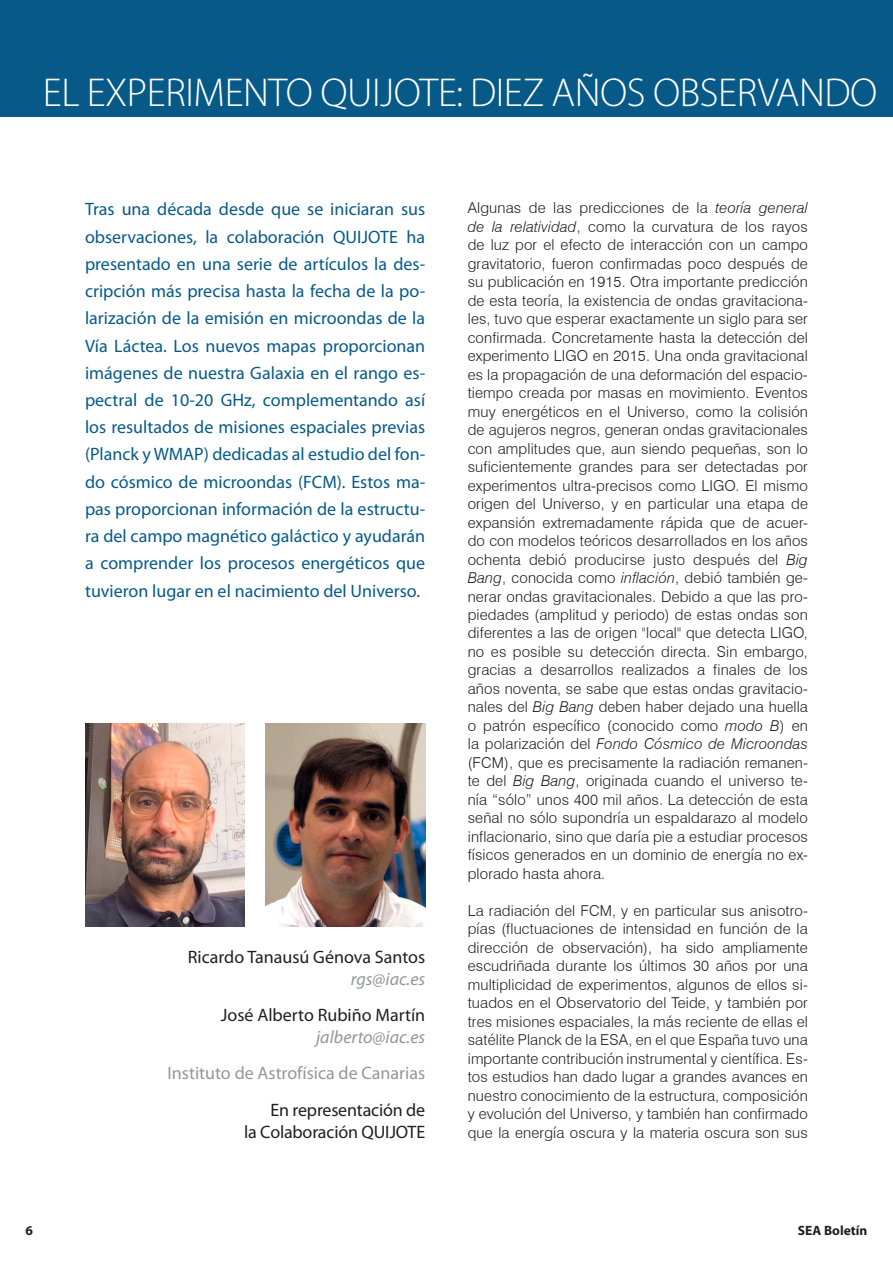
<style>
.page{position:relative;width:893px;height:1263px;background:#fff}
.page>*{position:absolute;margin:0;border:0;box-sizing:border-box;transform-origin:0 0}
.t1{font:300 40.5px "Myriad Pro";letter-spacing:-.01em;color:#fff}
.gray_body_text{font:18px/27.2px "Myriad Pro";color:#075a88;text-align:justify}
.Body_1{font:18px "Myriad Pro";color:#231f20}
.gray_body_text-2{font:18px "Myriad Pro";letter-spacing:-.01em;color:#231f20}
.gray_body_text-3{font:18px "Myriad Pro";color:#93979a}
.gray_body_text-4{font:italic 18px "Myriad Pro";color:#93979a}
.Body_1-2{font:300 15px/18.5px "Swiss 721 BT";letter-spacing:.01em;color:#231f20;text-align:justify}
.t2{font:700 13.5px "Myriad Pro";color:#231f20}
.s1{font-style:italic}
</style>
<div class="page">
<div style="left:0;top:0;width:893px;height:117px;background:#075a88"></div>
<img style="left:266px;top:723px;width:159px;height:203px">
<img style="left:85px;top:723px;width:159px;height:203px">
<p class="t1" style="left:43px;top:68px;width:836px">EL EXPERIMENTO QUIJOTE: DIEZ AÑOS OBSERVANDO</p>
<p class="gray_body_text" style="left:85px;top:196px;width:342px">Tras una década desde que se iniciaran sus observaciones, la colaboración QUIJOTE ha presentado en una serie de artículos la des&shy;cripción más precisa hasta la fecha de la po&shy;larización de la emisión en microondas de la Vía Láctea. Los nuevos mapas proporcionan imágenes de nuestra Galaxia en el rango es&shy;pectral de 10-20 GHz, complementando así los resultados de misiones espaciales previas (Planck y WMAP) dedicadas al estudio del fon&shy;do cósmico de microondas (FCM). Estos ma&shy;pas proporcionan información de la estructu&shy;ra del campo magnético galáctico y ayudarán a comprender los procesos energéticos que tuvieron lugar en el nacimiento del Universo.</p>
<p class="Body_1" style="left:188px;top:945px;width:239px">Ricardo Tanausú Génova Santos</p>
<p class="gray_body_text-4" style="left:351px;top:967px;width:76px">rgs@iac.es</p>
<p class="Body_1" style="left:221px;top:1004px;width:206px">José Alberto Rubiño Martín</p>
<p class="gray_body_text-4" style="left:316px;top:1026px;width:110px">jalberto@iac.es</p>
<p class="gray_body_text-3" style="left:167px;top:1062px;width:259px">Instituto de Astrofísica de Canarias</p>
<p class="gray_body_text-2" style="left:270px;top:1098px;width:156px">En representación de</p>
<p class="gray_body_text-2" style="left:244px;top:1120px;width:183px">la Colaboración QUIJOTE</p>
<p class="Body_1-2" style="left:468px;top:199px;width:342px">Algunas de las predicciones de la <span class="s1">teoría general de la relatividad</span>, como la curvatura de los rayos de luz por el efecto de interacción con un campo gravitatorio, fueron confirmadas poco después de su publicación en 1915. Otra importante predicción de esta teoría, la existencia de ondas gravitaciona&shy;les, tuvo que esperar exactamente un siglo para ser confirmada. Concretamente hasta la detección del experimento LIGO en 2015. Una onda gravitacional es la propagación de una deformación del espacio&shy;tiempo creada por masas en movimiento. Eventos muy energéticos en el Universo, como la colisión de agujeros negros, generan ondas gravitacionales con amplitudes que, aun siendo pequeñas, son lo suficientemente grandes para ser detectadas por experimentos ultra-precisos como LIGO. El mismo origen del Universo, y en particular una etapa de expansión extremadamente rápida que de acuer&shy;do con modelos teóricos desarrollados en los años ochenta debió producirse justo después del <span class="s1">Big Bang</span>, conocida como <span class="s1">inflación</span>, debió también ge&shy;nerar ondas gravitacionales. Debido a que las pro&shy;piedades (amplitud y periodo) de estas ondas son diferentes a las de origen "local" que detecta LIGO, no es posible su detección directa. Sin embargo, gracias a desarrollos realizados a finales de los años noventa, se sabe que estas ondas gravitacio&shy;nales del <span class="s1">Big Bang</span> deben haber dejado una huella o patrón específico (conocido como <span class="s1">modo B</span>) en la polarización del <span class="s1">Fondo Cósmico de Microondas </span>(FCM), que es precisamente la radiación remanen&shy;te del <span class="s1">Big Bang</span>, originada cuando el universo te&shy;nía “sólo” unos 400 mil años. La detección de esta señal no sólo supondría un espaldarazo al modelo inflacionario, sino que daría pie a estudiar procesos físicos generados en un dominio de energía no ex&shy;plorado hasta ahora.</p>
<p class="Body_1-2" style="left:468px;top:901px;width:342px">La radiación del FCM, y en particular sus anisotro&shy;pías (fluctuaciones de intensidad en función de la dirección de observación), ha sido ampliamente escudriñada durante los últimos 30 años por una multiplicidad de experimentos, algunos de ellos si&shy;tuados en el Observatorio del Teide, y también por tres misiones espaciales, la más reciente de ellas el satélite Planck de la ESA, en el que España tuvo una importante contribución instrumental y científica. Es&shy;tos estudios han dado lugar a grandes avances en nuestro conocimiento de la estructura, composición y evolución del Universo, y también han confirmado que la energía oscura y la materia oscura son sus</p>
<p class="t2" style="left:26px;top:1221px;width:9px">6</p>
<p class="t2" style="left:798px;top:1221px;width:71px">SEA Boletín</p>
</div>
